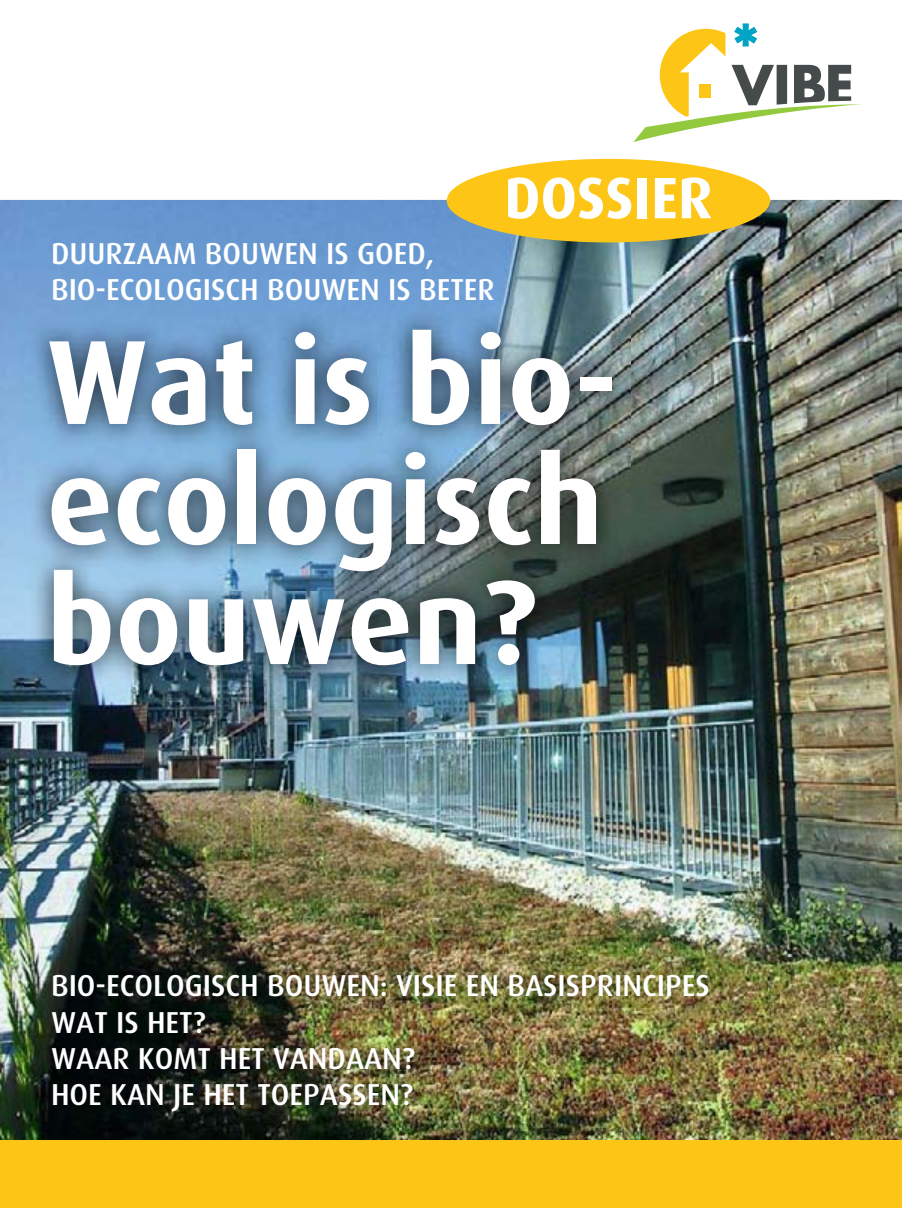
<style>
.page{position:relative;width:902px;height:1208px;background:#fff}
.page>*{position:absolute;margin:0;border:0;box-sizing:border-box;transform-origin:0 0}
.t1{font:700 120px/120px "Dax";color:#fff;text-align:justify}
.t2{font:700 58.5px "Dax";color:#fff}
.t3{font:500 30.3px/36px "Dax";color:#fff}
</style>
<div class="page">
<img style="left:0;top:200px;width:901px;height:940px">
<div style="left:0;top:1140px;width:901px;height:68px;background:#fdc515"></div>
<img style="left:24px;top:305px;width:607px;height:381px">
<div style="left:446px;top:159px;width:324px;height:83px;background:#fdc515;border-radius:50%"></div>
<svg style="left:633px;top:24px;width:228px;height:118px"></svg>
<p class="t3" style="left:51px;top:236px;width:445px">DUURZAAM BOUWEN IS GOED,<br>BIO-ECOLOGISCH BOUWEN IS BETER</p>
<h2 class="t2" style="left:504px;top:165px;width:210px">dOssIer</h2>
<h1 class="t1" style="left:47px;top:323px;width:571px">Wat is bio&shy;ecologisch bouwen?</h1>
<p class="t3" style="left:51px;top:968px;width:660px">BIO-ECOLOGISCH BOUWEN: VISIE EN BASISPRINCIPES<br>WAT IS HET?<br>WAAR KOMT HET VANDAAN?<br>HOE KAN JE HET TOEPASSEN?</p>
</div>
